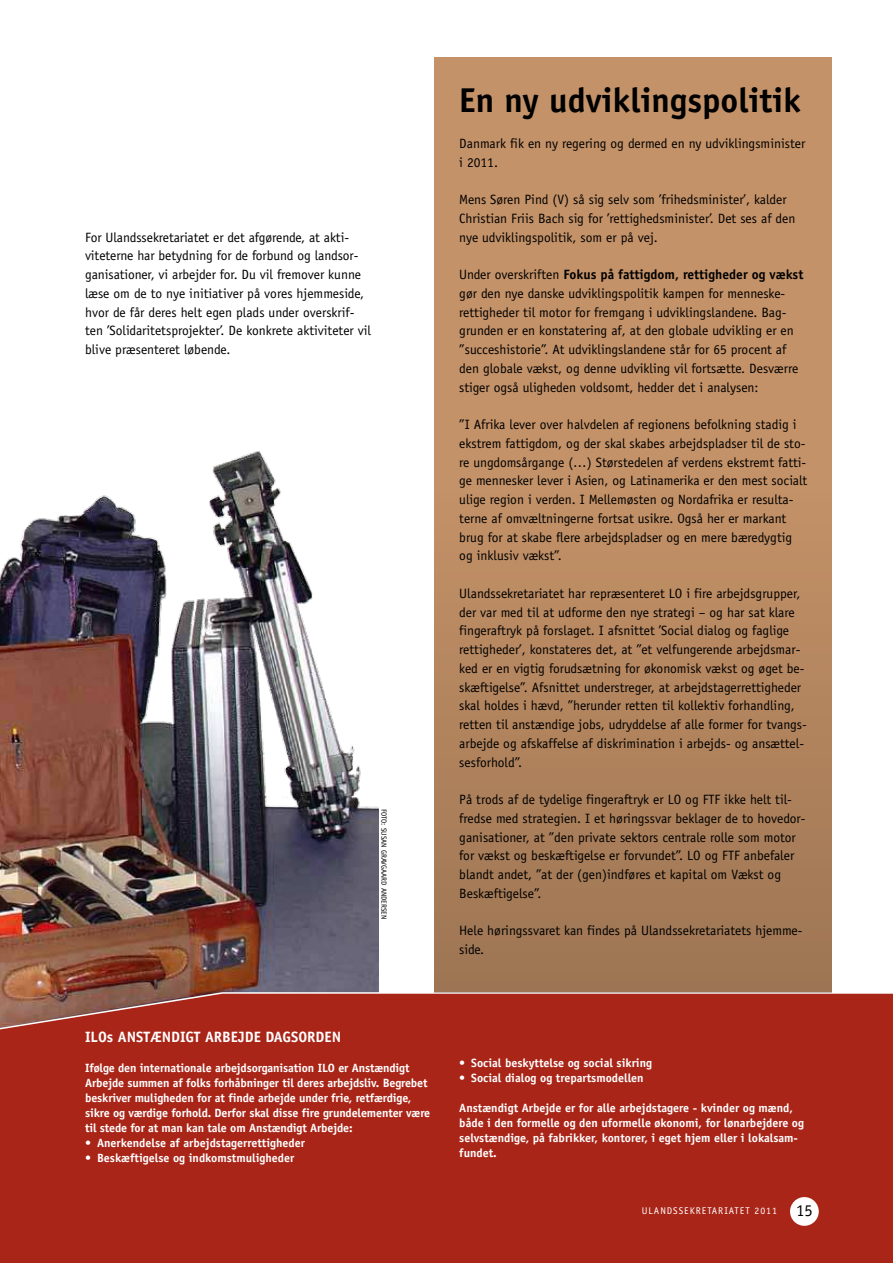
<style>
.page{position:relative;width:893px;height:1263px;background:#fff}
.page>*{position:absolute;margin:0;border:0;box-sizing:border-box;transform-origin:0 0}
.t1{font:700 34.5px "Officina Sans";color:#000}
.t2{font:700 15px "Officina Sans";color:#fff}
.t3{font:13.5px/18.8px "Officina Sans";color:#000}
.t4{font:700 12px/15px "Officina Sans";letter-spacing:-.01em;color:#fff}
.t5{font:9.75px "Officina Sans";letter-spacing:.1em;color:#fff}
.t6{font:7.5px "Officina Sans";color:#000}
.s1{font-weight:700}
.s2{font-size:16.5px;color:#000}
</style>
<div class="page">
<img style="left:0;top:451px;width:378px;height:540px">
<div style="left:434px;top:57px;width:397px;height:949px;background:#c49268"></div>
<div style="left:0;top:991px;width:893px;height:272px;background:#a92518"></div>
<div style="left:434px;top:479px;width:397px;height:513px;background:linear-gradient(to bottom,#c49268,#9d7553)"></div>
<div style="left:790px;top:1197px;width:29px;height:29px;background:#fff;border-radius:50%"></div>
<p class="t3" style="left:85px;top:227px;width:288px">For Ulandssekretariatet er det afgørende, at akti&shy;viteterne har betydning for de forbund og landsor&shy;ganisationer, vi arbejder for. Du vil fremover kunne læse om de to nye initiativer på vores hjemmeside, hvor de får deres helt egen plads under overskrif&shy;ten ’Solidaritetsprojekter’. De konkrete aktiviteter vil blive præsenteret løbende.</p>
<p class="t6" style="left:388px;top:809px;width:111px;rotate:90deg">FOTO: SUSAN GRAVGAARD ANDERSEN</p>
<h1 class="t1" style="left:459px;top:79px;width:343px">En ny udviklingspolitik</h1>
<p class="t3" style="left:459px;top:134px;width:348px">Danmark fik en ny regering og dermed en ny udviklingsminister i 2011.</p>
<p class="t3" style="left:459px;top:190px;width:338px">Mens Søren Pind (V) så sig selv som ’frihedsminister’, kalder<br>Christian Friis Bach sig for ’rettighedsminister’. Det ses af den nye udviklingspolitik, som er på vej.</p>
<p class="t3" style="left:459px;top:265px;width:346px">Under overskriften <span class="s1">Fokus på fattigdom, rettigheder og vækst </span>gør den nye danske udviklingspolitik kampen for menneske&shy;rettigheder til motor for fremgang i udviklingslandene. Bag&shy;grunden er en konstatering af, at den globale udvikling er en ”succeshistorie”. At udviklingslandene står for 65 procent af den globale vækst, og denne udvikling vil fortsætte. Desværre stiger også uligheden voldsomt, hedder det i analysen:</p>
<p class="t3" style="left:459px;top:415px;width:350px">”I Afrika lever over halvdelen af regionens befolkning stadig i ekstrem fattigdom, og der skal skabes arbejdspladser til de sto&shy;re ungdomsårgange (…) Størstedelen af verdens ekstremt fatti&shy;ge mennesker lever i Asien, og Latinamerika er den mest socialt ulige region i verden. I Mellemøsten og Nordafrika er resulta&shy;terne af omvæltningerne fortsat usikre. Også her er markant brug for at skabe flere arbejdspladser og en mere bæredygtig og inklusiv vækst”.</p>
<p class="t3" style="left:459px;top:584px;width:349px">Ulandssekretariatet har repræsenteret LO i fire arbejdsgrupper, der฀var฀med฀til฀at฀udforme฀den฀nye฀strategi฀–฀og฀har฀sat฀klare฀ fingeraftryk på forslaget. I afsnittet ’Social dialog og faglige rettigheder’, konstateres det, at ”et velfungerende arbejdsmar&shy;ked er en vigtig forudsætning for økonomisk vækst og øget be&shy;skæftigelse”. Afsnittet understreger, at arbejdstagerrettigheder skal holdes i hævd, ”herunder retten til kollektiv forhandling, retten til anstændige jobs, udryddelse af alle former for tvangs&shy;arbejde og afskaffelse af diskrimination i arbejds- og ansættel&shy;sesforhold”.</p>
<p class="t3" style="left:459px;top:790px;width:348px">På trods af de tydelige fingeraftryk er LO og FTF ikke helt til&shy;fredse med strategien. I et høringssvar beklager de to hovedor&shy;ganisationer, at ”den private sektors centrale rolle som motor for vækst og beskæftigelse er forvundet”. LO og FTF anbefaler blandt andet, ”at der (gen)indføres et kapital om Vækst og Beskæftigelse”.</p>
<p class="t3" style="left:459px;top:921px;width:345px">Hele høringssvaret kan findes på Ulandssekretariatets hjemme&shy;side.</p>
<p class="t2" style="left:85px;top:1027px;width:258px">ILOs ANSTÆNDIGT ARBEJDE DAGSORDEN</p>
<p class="t4" style="left:85px;top:1060px;width:347px">Ifølge den internationale arbejdsorganisation ILO er Anstændigt Arbejde summen af folks forhåbninger til deres arbejdsliv. Be gre bet beskriver muligheden for at finde arbejde under frie, retfærdige, sikre og værdige forhold. Derfor skal disse fire grundelementer være til stede for at man kan tale om Anstændigt Arbejde:</p>
<p class="t4" style="left:85px;top:1135px;width:225px">•฀ Anerkendelse฀af฀arbejdstagerrettigheder฀</p>
<p class="t4" style="left:85px;top:1150px;width:214px">•฀ Beskæftigelse฀og฀indkomstmuligheder฀</p>
<p class="t4" style="left:459px;top:1055px;width:198px">•฀ Social฀beskyttelse฀og฀social฀sikring฀</p>
<p class="t4" style="left:459px;top:1070px;width:189px">•฀ Social฀dialog฀og฀trepartsmodellen฀</p>
<p class="t4" style="left:459px;top:1100px;width:346px">Anstændigt Arbejde er for alle arbejdstagere - kvinder og mænd, både i den formelle og den uformelle økonomi, for lønarbejdere og selvstændige, på fabrikker, kontorer, i eget hjem eller i lokalsam&shy;fundet.</p>
<p class="t5" style="left:642px;top:1205px;width:172px">ULANDSSEKRETARIATET 2011 <span class="s2">15</span></p>
</div>
